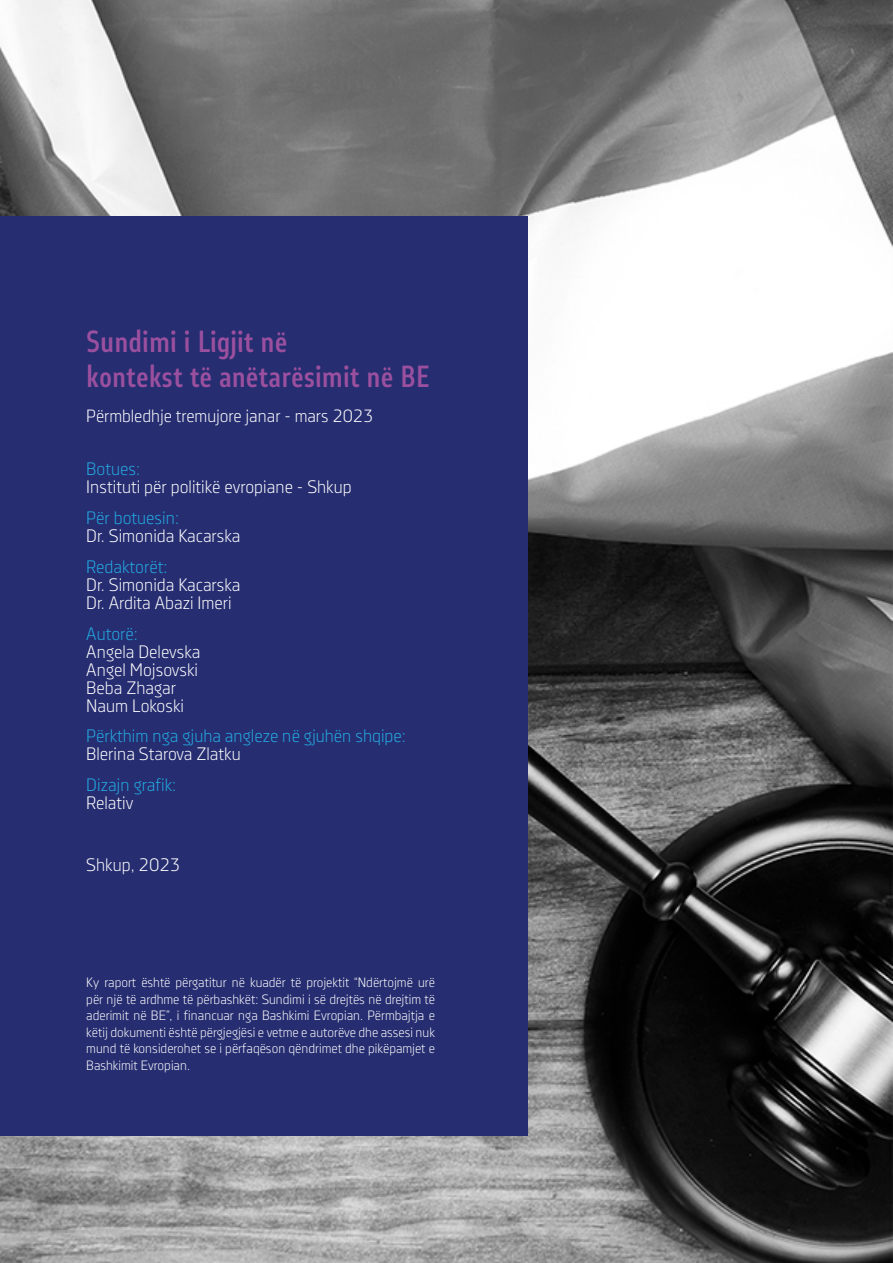
<style>
.page{position:relative;width:893px;height:1263px;background:#fff}
.page>*{position:absolute;margin:0;border:0;box-sizing:border-box;transform-origin:0 0}
.t1{font:500 28.5px "Stobi Sans Cn";color:#9b509f}
.t2{font:18px "Decima Nova Pro Lt";color:#fff}
.t3{font:18px "Decima Nova Pro Lt";color:#24aae1}
.t4{font:17.7px "Decima Nova Pro Lt";color:#fff}
.t5{font:13.5px/16.5px "Decima Nova Pro Lt";color:#fff;text-align:justify}
</style>
<div class="page">
<img style="left:0;top:0;width:893px;height:1263px">
<div style="left:0;top:216px;width:527px;height:919px;background:#262d71"></div>
<p class="t1" style="left:86px;top:321px;width:203px">Sundimi i Ligjit në</p>
<p class="t1" style="left:86px;top:357px;width:345px">kontekst të anëtarësimit në BE</p>
<p class="t4" style="left:86px;top:406px;width:289px">Përmbledhje tremujore janar - mars 2023</p>
<p class="t3" style="left:86px;top:459px;width:55px">Botues:</p>
<p class="t2" style="left:86px;top:477px;width:267px">Instituti për politikë evropiane - Shkup</p>
<p class="t3" style="left:86px;top:508px;width:94px">Për botuesin:</p>
<p class="t2" style="left:86px;top:526px;width:155px">Dr. Simonida Kacarska</p>
<p class="t3" style="left:86px;top:556px;width:83px">Redaktorët:</p>
<p class="t2" style="left:86px;top:574px;width:155px">Dr. Simonida Kacarska</p>
<p class="t2" style="left:86px;top:592px;width:147px">Dr. Ardita Abazi Imeri</p>
<p class="t3" style="left:86px;top:623px;width:53px">Autorë:</p>
<p class="t2" style="left:86px;top:641px;width:115px">Angela Delevska</p>
<p class="t2" style="left:86px;top:659px;width:113px">Angel Mojsovski</p>
<p class="t2" style="left:86px;top:677px;width:91px">Beba Zhagar</p>
<p class="t2" style="left:86px;top:695px;width:99px">Naum Lokoski</p>
<p class="t3" style="left:86px;top:726px;width:321px">Përkthim nga gjuha angleze në gjuhën shqipe:</p>
<p class="t2" style="left:86px;top:744px;width:156px">Blerina Starova Zlatku</p>
<p class="t3" style="left:86px;top:775px;width:91px">Dizajn grafik:</p>
<p class="t2" style="left:86px;top:793px;width:48px">Relativ</p>
<p class="t2" style="left:86px;top:854px;width:96px">Shkup, 2023</p>
<p class="t5" style="left:86px;top:974px;width:350px">Ky raport është përgatitur në kuadër të projektit “Ndërtojmë urë për një të ardhme të përbashkët: Sundimi i së drejtës në drejtim të aderimit në BE”, i financuar nga Bashkimi Evropian. Përmbajtja e këtij dokumenti është përgjegjësi e vetme e autorëve dhe assesi nuk mund të konsiderohet se i përfaqëson qëndrimet dhe pikëpamjet e Bashkimit Evropian.</p>
</div>
